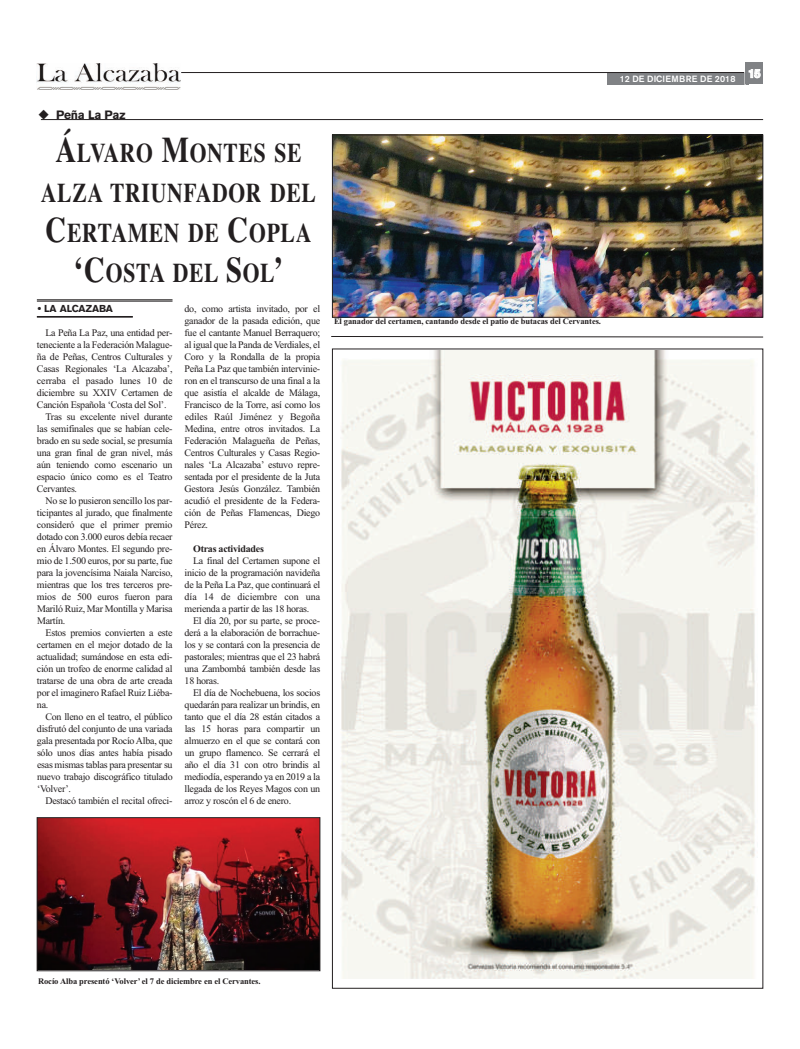
<style>
.page{position:relative;width:800px;height:1049px;background:#fff}
.page>*{position:absolute;margin:0;border:0;box-sizing:border-box;transform-origin:0 0}
.t1{font:700 27px/40px "Times";letter-spacing:.035em;color:#231f20;text-align:center;scale:.8 1}
.t2{font:700 12px "Akzidenz Grotesk BE";letter-spacing:-.015em;color:#231f20}
.t3{font:10px/12px "Times New Roman";letter-spacing:-.025em;color:#231f20;text-align:justify}
.t4{font:10px "Times New Roman";letter-spacing:-.005em;color:#231f20}
.t5{font:700 10px "Times New Roman";letter-spacing:-.025em;color:#231f20}
.t6{font:700 10px "Akzidenz Grotesk BE";color:#231f20}
.t7{font:500 9px "Akzidenz Grotesk BE";letter-spacing:.01em;color:#fff}
.t8{font:700 8.5px "Times New Roman";letter-spacing:-.01em;color:#231f20}
.s1{font-size:36px}
</style>
<div class="page">
<hr style="left:41px;top:119px;width:722px;height:1px;background:#231f20">
<hr style="left:37px;top:299px;width:135px;height:1px;background:#231f20">
<hr style="left:37px;top:301px;width:135px;height:1px;background:#231f20">
<hr style="left:37px;top:316px;width:96px;height:1px;background:#231f20">
<hr style="left:37px;top:317px;width:96px;height:1px;background:#231f20">
<img style="left:334px;top:137px;width:427px;height:178px">
<div style="left:332px;top:135px;width:431px;height:182px;border:1px solid #231f20"></div>
<div style="left:607px;top:73px;width:141px;height:11px;background:#808285"></div>
<hr style="left:181px;top:72px;width:563px;height:1px;background:#231f20">
<div style="left:745px;top:63px;width:18px;height:21px;background:#808285"></div>
<svg style="left:744px;top:69px;width:16px;height:16px"></svg>
<div style="left:37px;top:60px;width:144px;height:31px;background:linear-gradient(to right,#fff,#fff)"></div>
<img style="left:37px;top:64px;width:143px;height:25px">
<img style="left:341px;top:351px;width:414px;height:628px">
<svg style="left:331px;top:336px;width:432px;height:1px"></svg>
<img style="left:39px;top:819px;width:279px;height:150px">
<div style="left:37px;top:817px;width:283px;height:154px;border:1px solid #231f20"></div>
<p class="t2" style="left:38px;top:110px;width:89px">◆ Peña La Paz</p>
<h1 class="t1" style="left:41px;top:133px;width:345px"><span class="s1">Á</span>LVARO <span class="s1">M</span>ONTES SE<br>ALZA TRIUNFADOR DEL<br><span class="s1">C</span>ERTAMEN DE <span class="s1">C</span>OPLA <span class="s1">‘C</span>OSTA DEL <span class="s1">S</span>OL<span class="s1">’</span></h1>
<p class="t6" style="left:38px;top:305px;width:77px">• LA ALCAZABA</p>
<p class="t3" style="left:45px;top:327px;width:129px">La Peña La Paz, una entidad per-</p>
<p class="t3" style="left:37px;top:339px;width:137px">teneciente a la Federación Malague-</p>
<p class="t3" style="left:37px;top:351px;width:137px">ña de Peñas, Centros Culturales y</p>
<p class="t3" style="left:37px;top:363px;width:137px">Casas Regionales ‘La Alcazaba’,</p>
<p class="t4" style="left:37px;top:375px;width:137px">cerraba el pasado lunes 10 de</p>
<p class="t3" style="left:37px;top:387px;width:137px">diciembre su XXIV Certamen de</p>
<p class="t3" style="left:37px;top:399px;width:131px">Canción Española ‘Costa del Sol’.</p>
<p class="t3" style="left:45px;top:411px;width:129px">Tras su excelente nivel durante</p>
<p class="t3" style="left:37px;top:423px;width:137px">las semifinales que se habían cele-</p>
<p class="t3" style="left:37px;top:435px;width:137px">brado en su sede social, se presumía</p>
<p class="t3" style="left:37px;top:447px;width:137px">una gran final de gran nivel, más</p>
<p class="t3" style="left:37px;top:459px;width:137px">aún teniendo como escenario un</p>
<p class="t3" style="left:37px;top:471px;width:137px">espacio único como es el Teatro</p>
<p class="t3" style="left:37px;top:483px;width:42px">Cervantes.</p>
<p class="t3" style="left:45px;top:495px;width:129px">No se lo pusieron sencillo los par-</p>
<p class="t3" style="left:37px;top:507px;width:137px">ticipantes al jurado, que finalmente</p>
<p class="t3" style="left:37px;top:519px;width:137px">consideró que el primer premio</p>
<p class="t3" style="left:37px;top:531px;width:137px">dotado con 3.000 euros debía recaer</p>
<p class="t3" style="left:37px;top:543px;width:137px">en Álvaro Montes. El segundo pre-</p>
<p class="t3" style="left:37px;top:555px;width:137px">mio de 1.500 euros, por su parte, fue</p>
<p class="t3" style="left:37px;top:567px;width:137px">para la jovencísima Naiala Narciso,</p>
<p class="t3" style="left:37px;top:579px;width:137px">mientras que los tres terceros pre-</p>
<p class="t3" style="left:37px;top:591px;width:137px">mios de 500 euros fueron para</p>
<p class="t3" style="left:37px;top:603px;width:137px">Mariló Ruiz, Mar Montilla y Marisa</p>
<p class="t3" style="left:37px;top:615px;width:30px">Martín.</p>
<p class="t3" style="left:46px;top:627px;width:128px">Estos premios convierten a este</p>
<p class="t3" style="left:37px;top:639px;width:137px">certamen en el mejor dotado de la</p>
<p class="t3" style="left:37px;top:651px;width:137px">actualidad; sumándose en esta edi-</p>
<p class="t3" style="left:37px;top:663px;width:137px">ción un trofeo de enorme calidad al</p>
<p class="t3" style="left:37px;top:675px;width:137px">tratarse de una obra de arte creada</p>
<p class="t3" style="left:37px;top:687px;width:137px">por el imaginero Rafael Ruiz Liéba-</p>
<p class="t3" style="left:37px;top:699px;width:13px">na.</p>
<p class="t3" style="left:45px;top:711px;width:129px">Con lleno en el teatro, el público</p>
<p class="t3" style="left:37px;top:723px;width:137px">disfrutó del conjunto de una variada</p>
<p class="t3" style="left:37px;top:735px;width:137px">gala presentada por RocíoAlba, que</p>
<p class="t3" style="left:37px;top:747px;width:137px">sólo unos días antes había pisado</p>
<p class="t3" style="left:37px;top:759px;width:137px">esas mismas tablas para presentar su</p>
<p class="t3" style="left:37px;top:771px;width:137px">nuevo trabajo discográfico titulado</p>
<p class="t3" style="left:37px;top:783px;width:36px">‘Volver’.</p>
<p class="t3" style="left:46px;top:795px;width:128px">Destacó también el recital ofreci-</p>
<p class="t3" style="left:184px;top:303px;width:137px">do, como artista invitado, por el ganador de la pasada edición, que fue el cantante Manuel Berraquero; al igual que la Panda de Verdiales, el Coro y la Rondalla de la propia Peña La Paz que también intervinie&shy;ron en el transcurso de una final a la que asistía el alcalde de Málaga, Francisco de la Torre, así como los ediles Raúl Jiménez y Begoña Medina, entre otros invitados. La Federación Malagueña de Peñas, Centros Culturales y Casas Regio&shy;nales ‘La Alcazaba’ estuvo repre&shy;sentada por el presidente de la Juta Gestora Jesús González. También acudió el presidente de la Federa&shy;ción de Peñas Flamencas, Diego Pérez.</p>
<p class="t5" style="left:193px;top:543px;width:72px">Otras actividades</p>
<p class="t3" style="left:184px;top:555px;width:137px;text-indent:9px">La final del Certamen supone el inicio de la programación navideña de la Peña La Paz, que continuará el día 14 de diciembre con una merienda a partir de las 18 horas.</p>
<p class="t3" style="left:184px;top:615px;width:137px;text-indent:8px">El día 20, por su parte, se proce&shy;derá a la elaboración de borrachue&shy;los y se contará con la presencia de pastorales; mientras que el 23 habrá una Zambombá también desde las 18 horas.</p>
<p class="t3" style="left:184px;top:687px;width:137px;text-indent:9px">El día de Nochebuena, los socios quedarán para realizar un brindis, en tanto que el día 28 están citados a las 15 horas para compartir un almuerzo en el que se contará con un grupo flamenco. Se cerrará el año el día 31 con otro brindis al mediodía, esperando ya en 2019 a la llegada de los Reyes Magos con un arroz y roscón el 6 de enero.</p>
<p class="t8" style="left:334px;top:316px;width:268px">El ganador del certamen, cantando desde el patio de butacas del Cervantes.</p>
<p class="t7" style="left:619px;top:76px;width:142px">12 DE DICIEMBRE DE 2018 <sup>15</sup></p>
<p class="t8" style="left:38px;top:976px;width:224px">Rocío Alba presentó ‘Volver’ el 7 de diciembre en el Cervantes.</p>
</div>
